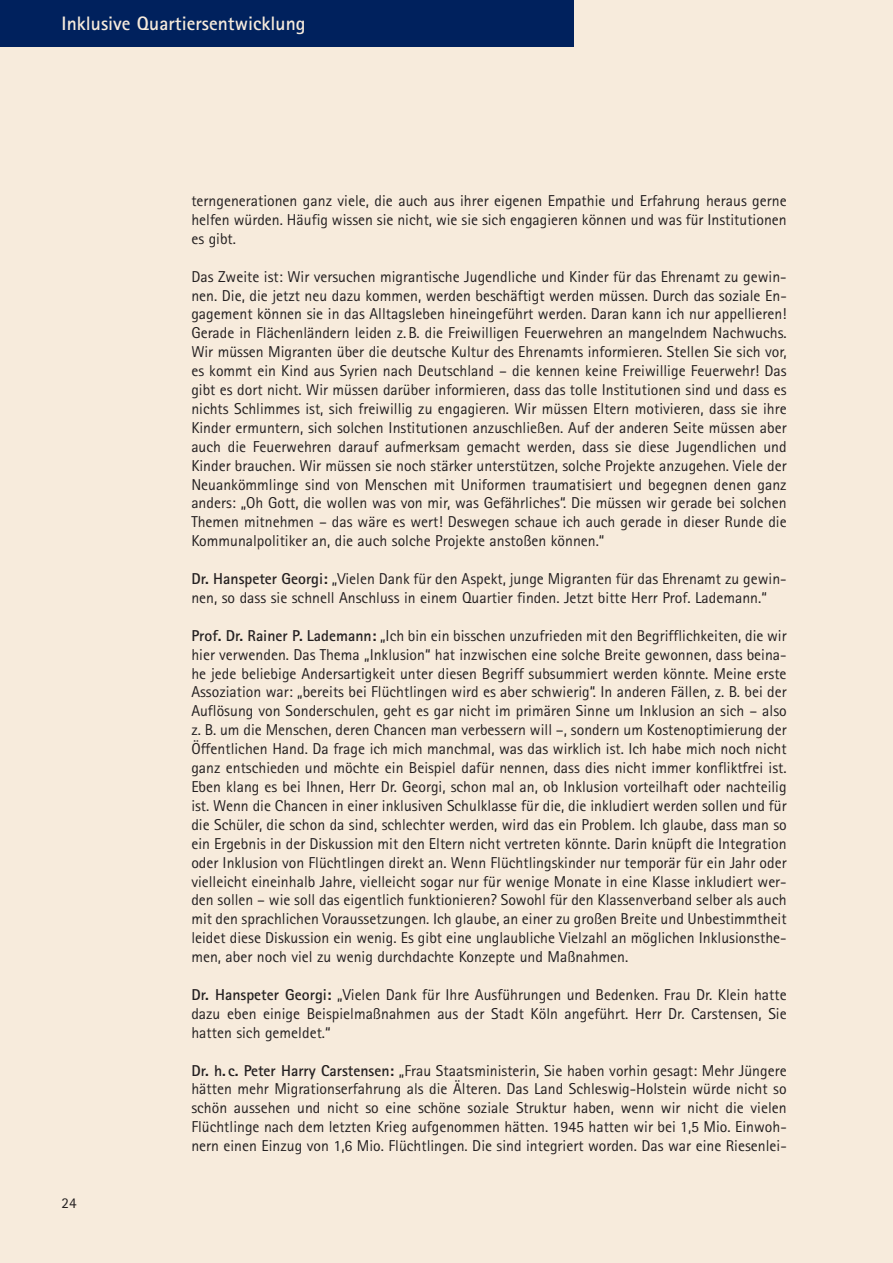
<style>
.page{position:relative;width:893px;height:1263px;background:#f7ebdc}
.page>*{position:absolute;margin:0;border:0;box-sizing:border-box;transform-origin:0 0}
.t1{font:700 19.5px "Rotis Sans Serif";color:#f7ebdc}
.t2{font:15.75px/18.9px "Rotis Sans Serif";color:#231f20;text-align:justify}
.t3{font:15px "Rotis Sans Serif";color:#231f20}
.s1{font-weight:700}
</style>
<div class="page">
<div style="left:0;top:0;width:574px;height:47px;background:#00215d"></div>
<p class="t1" style="left:62px;top:11px;width:245px">Inklusive Quartiersentwicklung</p>
<p class="t3" style="left:62px;top:1194px;width:16px">24</p>
<p class="t2" style="left:191px;top:191px;width:597px">terngenerationen ganz viele, die auch aus ihrer eigenen Empathie und Erfahrung heraus gerne helfen würden. Häufig wissen sie nicht, wie sie sich engagieren können und was für Institutionen es gibt.</p>
<p class="t2" style="left:191px;top:267px;width:597px">Das Zweite ist: Wir versuchen migrantische Jugendliche und Kinder für das Ehrenamt zu gewin&shy;nen. Die, die jetzt neu dazu kommen, werden beschäftigt werden müssen. Durch das soziale En&shy;gagement können sie in das Alltagsleben hineingeführt werden. Daran kann ich nur appellieren!<br>Gerade in Flächenländern leiden z.B. die Freiwilligen Feuerwehren an mangelndem Nachwuchs.<br>Wir müssen Migranten über die deutsche Kultur des Ehrenamts informieren. Stellen Sie sich vor, es kommt ein Kind aus Syrien nach Deutschland – die kennen keine Freiwillige Feuerwehr! Das gibt es dort nicht. Wir müssen darüber informieren, dass das tolle Institutionen sind und dass es nichts Schlimmes ist, sich freiwillig zu engagieren. Wir müssen Eltern motivieren, dass sie ihre Kinder ermuntern, sich solchen Institutionen anzuschließen. Auf der anderen Seite müssen aber auch die Feuerwehren darauf aufmerksam gemacht werden, dass sie diese Jugendlichen und Kinder brauchen. Wir müssen sie noch stärker unterstützen, solche Projekte anzugehen. Viele der Neuankömmlinge sind von Menschen mit Uniformen traumatisiert und begegnen denen ganz anders: „Oh Gott, die wollen was von mir, was Gefährliches“. Die müssen wir gerade bei solchen Themen mitnehmen – das wäre es wert! Deswegen schaue ich auch gerade in dieser Runde die Kommunalpolitiker an, die auch solche Projekte anstoßen können.“</p>
<p class="t2" style="left:191px;top:569px;width:597px"><span class="s1">Dr. Hanspeter Georgi:</span> „Vielen Dank für den Aspekt, junge Migranten für das Ehrenamt zu gewin&shy;nen, so dass sie schnell Anschluss in einem Quartier finden. Jetzt bitte Herr Prof. Lademann.“</p>
<p class="t2" style="left:191px;top:626px;width:597px"><span class="s1">Prof. Dr. Rainer P. Lademann:</span> „Ich bin ein bisschen unzufrieden mit den Begrifflichkeiten, die wir hier verwenden. Das Thema „Inklusion“ hat inzwischen eine solche Breite gewonnen, dass beina&shy;he jede beliebige Andersartigkeit unter diesen Begriff subsummiert werden könnte. Meine erste Assoziation war: „bereits bei Flüchtlingen wird es aber schwierig“. In anderen Fällen, z. B. bei der Auflösung von Sonderschulen, geht es gar nicht im primären Sinne um Inklusion an sich – also z. B. um die Menschen, deren Chancen man verbessern will –, sondern um Kostenoptimierung der Öffentlichen Hand. Da frage ich mich manchmal, was das wirklich ist. Ich habe mich noch nicht ganz entschieden und möchte ein Beispiel dafür nennen, dass dies nicht immer konfliktfrei ist.<br>Eben klang es bei Ihnen, Herr Dr. Georgi, schon mal an, ob Inklusion vorteilhaft oder nachteilig ist. Wenn die Chancen in einer inklusiven Schulklasse für die, die inkludiert werden sollen und für die Schüler, die schon da sind, schlechter werden, wird das ein Problem. Ich glaube, dass man so ein Ergebnis in der Diskussion mit den Eltern nicht vertreten könnte. Darin knüpft die Integration oder Inklusion von Flüchtlingen direkt an. Wenn Flüchtlingskinder nur temporär für ein Jahr oder vielleicht eineinhalb Jahre, vielleicht sogar nur für wenige Monate in eine Klasse inkludiert wer&shy;den sollen – wie soll das eigentlich funktionieren? Sowohl für den Klassenverband selber als auch mit den sprachlichen Voraussetzungen. Ich glaube, an einer zu großen Breite und Unbestimmtheit leidet diese Diskussion ein wenig. Es gibt eine unglaubliche Vielzahl an möglichen Inklusionsthe&shy;men, aber noch viel zu wenig durchdachte Konzepte und Maßnahmen.</p>
<p class="t2" style="left:191px;top:985px;width:597px"><span class="s1">Dr. Hanspeter Georgi:</span> „Vielen Dank für Ihre Ausführungen und Bedenken. Frau Dr. Klein hatte dazu eben einige Beispielmaßnahmen aus der Stadt Köln angeführt. Herr Dr. Carstensen, Sie hatten sich gemeldet.“</p>
<p class="t2" style="left:191px;top:1061px;width:597px"><span class="s1">Dr. h. c. Peter Harry Carstensen:</span> „Frau Staatsministerin, Sie haben vorhin gesagt: Mehr Jüngere hätten mehr Migrationserfahrung als die Älteren. Das Land Schleswig-Holstein würde nicht so schön aussehen und nicht so eine schöne soziale Struktur haben, wenn wir nicht die vielen Flüchtlinge nach dem letzten Krieg aufgenommen hätten. 1945 hatten wir bei 1,5 Mio. Einwoh&shy;nern einen Einzug von 1,6 Mio. Flüchtlingen. Die sind integriert worden. Das war eine Riesenlei-</p>
</div>
